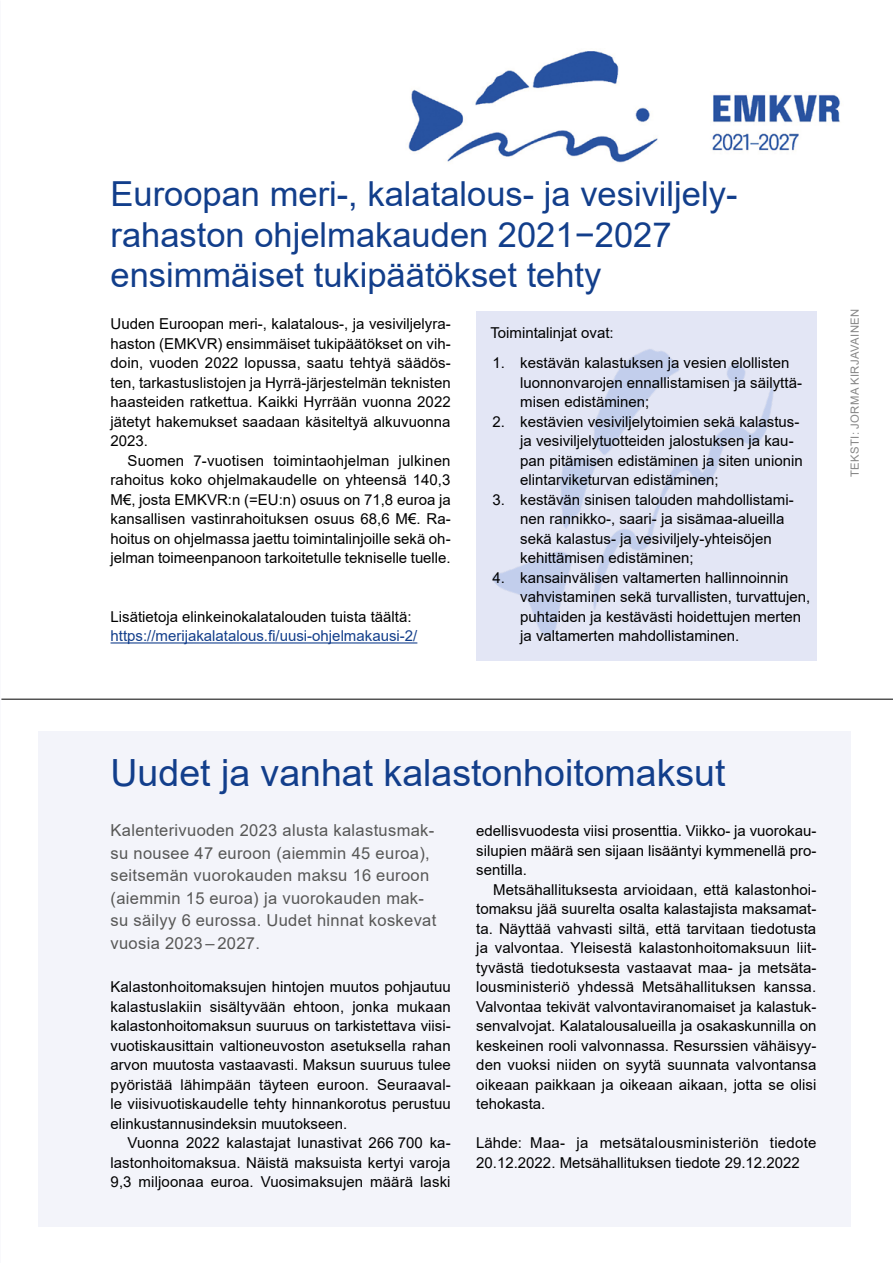
<style>
.page{position:relative;width:893px;height:1263px;background:#fff}
.page>*{position:absolute;margin:0;border:0;box-sizing:border-box;transform-origin:0 0}
.OTS_1{font:37.5px "Arial";color:#123e8b}
.OTS_1-2{font:34.5px/40.5px "Arial";color:#123e8b}
.Ingressi_2{font:16.5px/22.5px "Arial";letter-spacing:.02em;color:#575756}
.Leipis{font:15px/19.5px "Arial";color:#000;text-align:justify}
.Leipis_eka_kpl{font:15px/19.5px "Arial";color:#000;text-align:justify}
.Lista_numeroilla{font:15px/19.5px "Arial";color:#000}
.Leipis_eka_kpl-2{font:15px/19.5px "Arial";color:#123e8b}
.Kirjoittajat_RYSÄ{font:11.25px "Arial";letter-spacing:.035em;color:#878787}
.s1{color:#000}
</style>
<div class="page">
<div style="left:38px;top:731px;width:812px;height:495px;background:#f3f4fa"></div>
<div style="left:476px;top:311px;width:340px;height:350px;background:#e3e6f5"></div>
<img style="left:492px;top:349px;width:283px;height:287px">
<img style="left:408px;top:51px;width:432px;height:112px">
<hr style="left:111px;top:642px;width:306px;height:1px;background:#123e8b">
<hr style="left:1px;top:699px;width:892px;height:1px;background:#000">
<h1 class="OTS_1-2" style="left:111px;top:173px;width:628px">Euroopan meri-, kalatalous- ja vesiviljely&shy;rahaston ohjelmakauden 2021−2027 ensimmäiset tukipäätökset tehty</h1>
<p class="Leipis_eka_kpl" style="left:111px;top:314px;width:342px">Uuden Euroopan meri-, kalatalous-, ja vesiviljelyra&shy;haston (EMKVR) ensimmäiset tukipäätökset on vih&shy;doin, vuoden 2022 lopussa, saatu tehtyä säädös&shy;ten, tarkastuslistojen ja Hyrrä-järjestelmän teknisten haasteiden ratkettua. Kaikki Hyrrään vuonna 2022 jätetyt hakemukset saadaan käsiteltyä alkuvuonna 2023.</p>
<p class="Leipis" style="left:111px;top:451px;width:342px;text-indent:17px">Suomen 7-vuotisen toimintaohjelman julkinen rahoitus koko ohjelmakaudelle on yhteensä 140,3<br>M€, josta EMKVR:n (=EU:n) osuus on 71,8 euroa ja kansallisen vastinrahoituksen osuus 68,6 M€. Ra&shy;hoitus on ohjelmassa jaettu toimintalinjoille sekä oh&shy;jelman toimeenpanoon tarkoitetulle tekniselle tuelle.</p>
<p class="Leipis_eka_kpl" style="left:490px;top:323px;width:125px">Toimintalinjat ovat:</p>
<p class="Lista_numeroilla" style="left:520px;top:353px;width:283px;text-indent:-28px">1. kestävän kalastuksen ja vesien elollisten luonnonvarojen ennallistamisen ja säilyttä&shy;misen edistäminen;</p>
<p class="Lista_numeroilla" style="left:520px;top:412px;width:284px;text-indent:-28px">2. kestävien vesiviljelytoimien sekä kalastus&shy;ja vesiviljelytuotteiden jalostuksen ja kau&shy;pan pitämisen edistäminen ja siten unionin elintarviketurvan edistäminen;</p>
<p class="Lista_numeroilla" style="left:520px;top:490px;width:275px;text-indent:-28px">3. kestävän sinisen talouden mahdollistami&shy;nen rannikko-, saari- ja sisämaa-alueilla sekä kalastus- ja vesiviljely-yhteisöjen kehittämisen edistäminen;</p>
<p class="Lista_numeroilla" style="left:520px;top:568px;width:292px;text-indent:-28px">4. kansainvälisen valtamerten hallinnoinnin vahvistaminen sekä turvallisten, turvattujen, puhtaiden ja kestävästi hoidettujen merten ja valtamerten mahdollistaminen.</p>
<p class="Leipis_eka_kpl-2" style="left:111px;top:607px;width:308px"><span class="s1">Lisätietoja elinkeinokalatalouden tuista täältä: </span>https://merijakalatalous.fi/uusi-ohjelmakausi-2/</p>
<p class="Kirjoittajat_RYSÄ" style="left:847px;top:477px;width:169px;rotate:-90deg">TEKSTI: JORMA KIRJAVAINEN</p>
<h1 class="OTS_1" style="left:111px;top:747px;width:616px">Uudet ja vanhat kalastonhoitomaksut</h1>
<p class="Leipis" style="left:476px;top:821px;width:342px">edellisvuodesta viisi prosenttia. Viikko- ja vuorokau&shy;silupien määrä sen sijaan lisääntyi kymmenellä pro&shy;sentilla.</p>
<p class="Leipis" style="left:476px;top:880px;width:342px;text-indent:17px">Metsähallituksesta arvioidaan, että kalastonhoi&shy;tomaksu jää suurelta osalta kalastajista maksamat&shy;ta. Näyttää vahvasti siltä, että tarvitaan tiedotusta ja valvontaa. Yleisestä kalastonhoitomaksuun liit&shy;tyvästä tiedotuksesta vastaavat maa- ja metsäta&shy;lousministeriö yhdessä Metsähallituksen kanssa.<br>Valvontaa tekivät valvontaviranomaiset ja kalastuk&shy;senvalvojat. Kalatalousalueilla ja osakaskunnilla on keskeinen rooli valvonnassa. Resurssien vähäisyy&shy;den vuoksi niiden on syytä suunnata valvontansa oikeaan paikkaan ja oikeaan aikaan, jotta se olisi tehokasta.</p>
<p class="Leipis_eka_kpl" style="left:476px;top:1133px;width:342px">Lähde: Maa- ja metsätalousministeriön tiedote<br>20.12.2022. Metsähallituksen tiedote 29.12.2022</p>
<p class="Ingressi_2" style="left:111px;top:819px;width:327px">Kalenterivuoden 2023 alusta kalastusmak&shy;su nousee 47 euroon (aiemmin 45 euroa), seitsemän vuorokauden maksu 16 euroon (aiemmin 15 euroa) ja vuorokauden mak&shy;su säilyy 6 eurossa. Uudet hinnat koskevat vuosia 2023 – 2027.</p>
<p class="Leipis_eka_kpl" style="left:111px;top:977px;width:342px">Kalastonhoitomaksujen hintojen muutos pohjautuu kalastuslakiin sisältyvään ehtoon, jonka mukaan kalastonhoitomaksun suuruus on tarkistettava viisi&shy;vuotiskausittain valtioneuvoston asetuksella rahan arvon muutosta vastaavasti. Maksun suuruus tulee pyöristää lähimpään täyteen euroon. Seuraaval&shy;le viisivuotiskaudelle tehty hinnankorotus perustuu elinkustannusindeksin muutokseen.</p>
<p class="Leipis" style="left:111px;top:1133px;width:342px;text-indent:17px">Vuonna 2022 kalastajat lunastivat 266 700 ka&shy;lastonhoitomaksua. Näistä maksuista kertyi varoja 9,3 miljoonaa euroa. Vuosimaksujen määrä laski</p>
</div>
